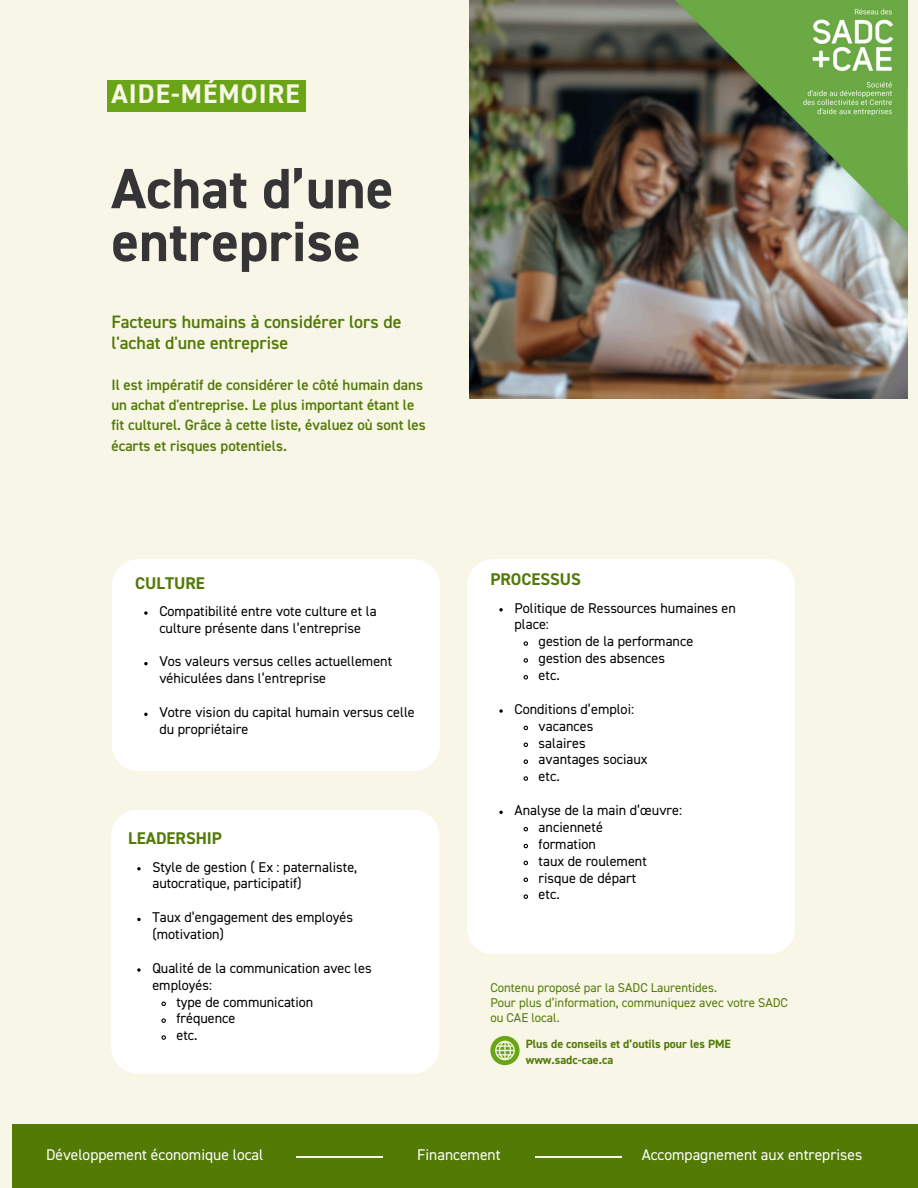
<style>
.page{position:relative;width:918px;height:1188px;background:#f8f6e7}
.page>*{position:absolute;margin:0;border:0;box-sizing:border-box;transform-origin:0 0}
.t1{font:700 57px/52.8px "DIN2014";color:#353537}
.t2{font:700 27px "DIN2014";letter-spacing:.04em;color:#f8f6e7}
.t3{font:600 18px/21.3px "DIN2014";color:#527a05}
.t4{font:700 16.95px "DIN2014";color:#527a05}
.t5{font:15.45px "DIN2014";color:#fff}
.t6{font:600 15px/20.2px "DIN2014";color:#527a05}
.t7{font:14.25px/16.8px "DIN2014";color:#000}
.t8{font:12.75px/14.9px "DIN2014";color:#527a05}
.t9{font:700 12px "DIN2014";color:#527a05}
</style>
<div class="page">
<div style="left:111px;top:810px;width:328px;height:263px;background:#fff"></div>
<div style="left:112px;top:559px;width:327px;height:212px;background:#fff"></div>
<div style="left:467px;top:559px;width:327px;height:395px;background:#fff"></div>
<div style="left:12px;top:1124px;width:906px;height:64px;background:#527a05"></div>
<img style="left:469px;top:0;width:438px;height:399px">
<img style="left:662px;top:0;width:246px;height:238px">
<svg style="left:490px;top:1036px;width:30px;height:29px"></svg>
<svg style="left:144px;top:611px;width:4px;height:4px"></svg>
<svg style="left:144px;top:662px;width:4px;height:3px"></svg>
<svg style="left:144px;top:713px;width:4px;height:3px"></svg>
<svg style="left:137px;top:867px;width:4px;height:3px"></svg>
<svg style="left:137px;top:918px;width:4px;height:3px"></svg>
<svg style="left:137px;top:968px;width:4px;height:4px"></svg>
<svg style="left:161px;top:1001px;width:6px;height:6px"></svg>
<svg style="left:161px;top:1018px;width:6px;height:6px"></svg>
<svg style="left:161px;top:1034px;width:6px;height:7px"></svg>
<svg style="left:499px;top:608px;width:4px;height:3px"></svg>
<svg style="left:523px;top:640px;width:6px;height:7px"></svg>
<svg style="left:523px;top:657px;width:6px;height:7px"></svg>
<svg style="left:523px;top:674px;width:6px;height:6px"></svg>
<svg style="left:499px;top:709px;width:4px;height:4px"></svg>
<svg style="left:523px;top:725px;width:6px;height:6px"></svg>
<svg style="left:523px;top:742px;width:6px;height:6px"></svg>
<svg style="left:523px;top:759px;width:6px;height:6px"></svg>
<svg style="left:523px;top:775px;width:6px;height:7px"></svg>
<svg style="left:499px;top:811px;width:4px;height:3px"></svg>
<svg style="left:523px;top:826px;width:6px;height:6px"></svg>
<svg style="left:523px;top:843px;width:6px;height:6px"></svg>
<svg style="left:523px;top:860px;width:6px;height:6px"></svg>
<svg style="left:523px;top:877px;width:6px;height:6px"></svg>
<svg style="left:523px;top:894px;width:6px;height:6px"></svg>
<div style="left:107px;top:80px;width:198px;height:32px;background:#69a517"></div>
<hr style="left:296px;top:1156px;width:87px;height:1px;background:#f8f6e7">
<hr style="left:535px;top:1156px;width:87px;height:2px;background:#f8f6e7">
<p class="t2" style="left:111px;top:82px;width:190px">AIDE-MÉMOIRE</p>
<p class="t1" style="left:111px;top:166px;width:284px">Achat d’une entreprise</p>
<p class="t3" style="left:111px;top:312px;width:292px">Facteurs humains à considérer lors de l'achat d'une entreprise</p>
<p class="t6" style="left:111px;top:376px;width:316px">Il est impératif de considérer le côté humain dans un achat d'entreprise. Le plus important étant le fit culturel. Grâce à cette liste, évaluez où sont les écarts et risques potentiels.</p>
<h4 class="t4" style="left:135px;top:576px;width:71px">CULTURE</h4>
<h5 class="t4" style="left:490px;top:572px;width:92px">PROCESSUS</h5>
<p class="t7" style="left:159px;top:603px;width:219px">Compatibilité entre vote culture et la culture présente dans l’entreprise</p>
<p class="t7" style="left:159px;top:654px;width:234px">Vos valeurs versus celles actuellement véhiculées dans l’entreprise</p>
<p class="t7" style="left:159px;top:705px;width:257px">Votre vision du capital humain versus celle du propriétaire</p>
<p class="t7" style="left:515px;top:600px;width:223px">Politique de Ressources humaines en place:</p>
<p class="t7" style="left:539px;top:634px;width:156px">gestion de la performance</p>
<p class="t7" style="left:539px;top:651px;width:128px">gestion des absences</p>
<p class="t7" style="left:539px;top:668px;width:23px">etc.</p>
<p class="t7" style="left:515px;top:701px;width:121px">Conditions d’emploi:</p>
<p class="t7" style="left:539px;top:718px;width:56px">vacances</p>
<p class="t7" style="left:539px;top:735px;width:48px">salaires</p>
<p class="t7" style="left:539px;top:752px;width:111px">avantages sociaux</p>
<p class="t7" style="left:539px;top:769px;width:23px">etc.</p>
<p class="t7" style="left:515px;top:803px;width:169px">Analyse de la main d’œuvre:</p>
<p class="t7" style="left:539px;top:820px;width:66px">ancienneté</p>
<p class="t7" style="left:539px;top:836px;width:59px">formation</p>
<p class="t7" style="left:539px;top:853px;width:110px">taux de roulement</p>
<p class="t7" style="left:539px;top:870px;width:99px">risque de départ</p>
<p class="t7" style="left:539px;top:887px;width:23px">etc.</p>
<h1 class="t4" style="left:128px;top:831px;width:95px">LEADERSHIP</h1>
<p class="t7" style="left:152px;top:859px;width:207px">Style de gestion ( Ex : paternaliste, autocratique, participatif)</p>
<p class="t7" style="left:152px;top:910px;width:202px">Taux d’engagement des employés (motivation)</p>
<p class="t7" style="left:152px;top:960px;width:221px">Qualité de la communication avec les employés:</p>
<p class="t7" style="left:177px;top:994px;width:138px">type de communication</p>
<p class="t7" style="left:177px;top:1011px;width:61px">fréquence</p>
<p class="t7" style="left:177px;top:1028px;width:23px">etc.</p>
<p class="t8" style="left:490px;top:981px;width:228px">Contenu proposé par la SADC Laurentides.</p>
<p class="t8" style="left:490px;top:996px;width:299px">Pour plus d’information, communiquez avec votre SADC ou CAE local.</p>
<h6 class="t9" style="left:526px;top:1039px;width:207px">Plus de conseils et d’outils pour les PME</h6>
<h6 class="t9" style="left:526px;top:1055px;width:89px">www.sadc-cae.ca</h6>
<p class="t5" style="left:46px;top:1148px;width:219px">Développement économique local</p>
<p class="t5" style="left:417px;top:1148px;width:85px">Financement</p>
<p class="t5" style="left:642px;top:1148px;width:222px">Accompagnement aux entreprises</p>
</div>
